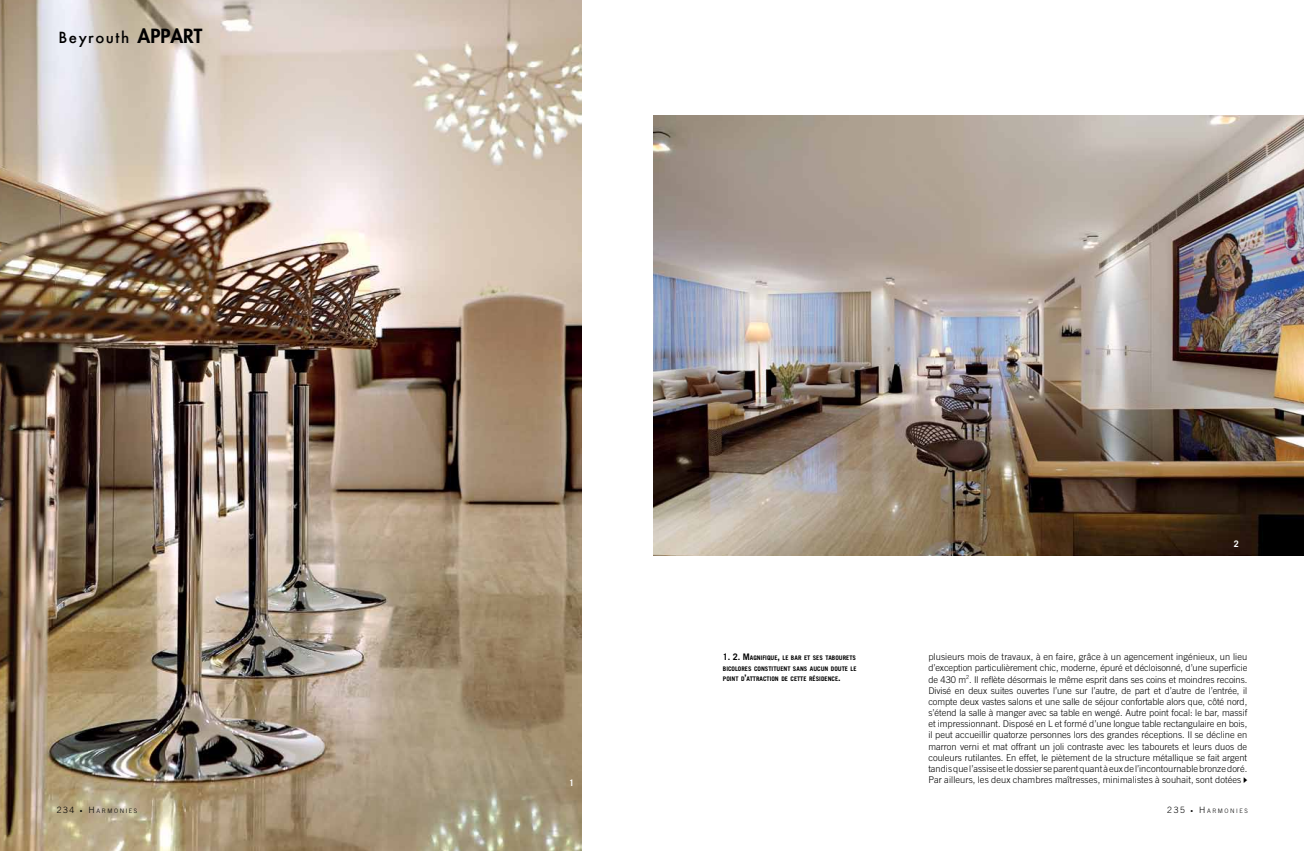
<style>
.page{position:relative;width:1304px;height:851px;background:#fff}
.page>*{position:absolute;margin:0;border:0;box-sizing:border-box;transform-origin:0 0}
.t1{font:500 15px "Futura";letter-spacing:.1em;color:#000}
.t2{font:300 9.3px/11.2px "Trade Gothic";letter-spacing:.01em;color:#000;text-align:justify}
.t3{font:700 9px "Trade Gothic";color:#fff}
.t4{font:700 6.3px/10.8px "Trade Gothic";color:#000;text-align:justify}
.t5{font:300 6.1px "Trade Gothic";letter-spacing:.255em;color:#000}
.s1{font-weight:800;font-size:19px}
.s2{font-size:8.7px}
.s3{font-size:5.4px}
.s4{font-size:9px}
</style>
<div class="page">
<img style="left:0;top:0;width:582px;height:850px">
<img style="left:653px;top:116px;width:651px;height:439px">
<h1 class="t1" style="left:59px;top:27px;width:145px">Beyrouth <span class="s1">APPART</span></h1>
<p class="t5" style="left:57px;top:806px;width:82px"><span class="s2">234</span> <span class="s3">•</span> <span class="s2">H</span>ARMONIES</p>
<p class="t3" style="left:569px;top:776px;width:7px">1</p>
<p class="t4" style="left:723px;top:652px;width:135px"><span class="s4">1. 2. M</span>AGNIFIQUE<span class="s4">,</span> LE BAR ET SES TABOURETS BICOLORES CONSTITUENT SANS AUCUN DOUTE LE POINT D<span class="s4">’</span>ATTRACTION DE CETTE RÉSIDENCE<span class="s4">.</span></p>
<p class="t3" style="left:1234px;top:538px;width:7px">2</p>
<p class="t2" style="left:928px;top:651px;width:320px">plusieurs mois de travaux, à en faire, grâce à un agencement ingénieux, un lieu d’exception particulièrement chic, moderne, épuré et décloisonné, d’une superficie de 430 m<sup>2</sup>. Il reflète désormais le même esprit dans ses coins et moindres recoins.<br>Divisé en deux suites ouvertes l’une sur l’autre, de part et d’autre de l’entrée, il compte deux vastes salons et une salle de séjour confortable alors que, côté nord, s’étend la salle à manger avec sa table en wengé. Autre point focal: le bar, massif et impressionnant. Disposé en L et formé d’une longue table rectangulaire en bois, il peut accueillir quatorze personnes lors des grandes réceptions. Il se décline en marron verni et mat offrant un joli contraste avec les tabourets et leurs duos de couleurs rutilantes. En effet, le piètement de la structure métallique se fait argent tandis que l’assise et le dossier se parent quant à eux de l’incontournable bronze doré.<br>Par ailleurs, les deux chambres maîtresses, minimalistes à souhait, sont dotées</p>
<p class="t5" style="left:1167px;top:806px;width:82px"><span class="s2">235</span> <span class="s3">•</span> <span class="s2">H</span>ARMONIES</p>
</div>
